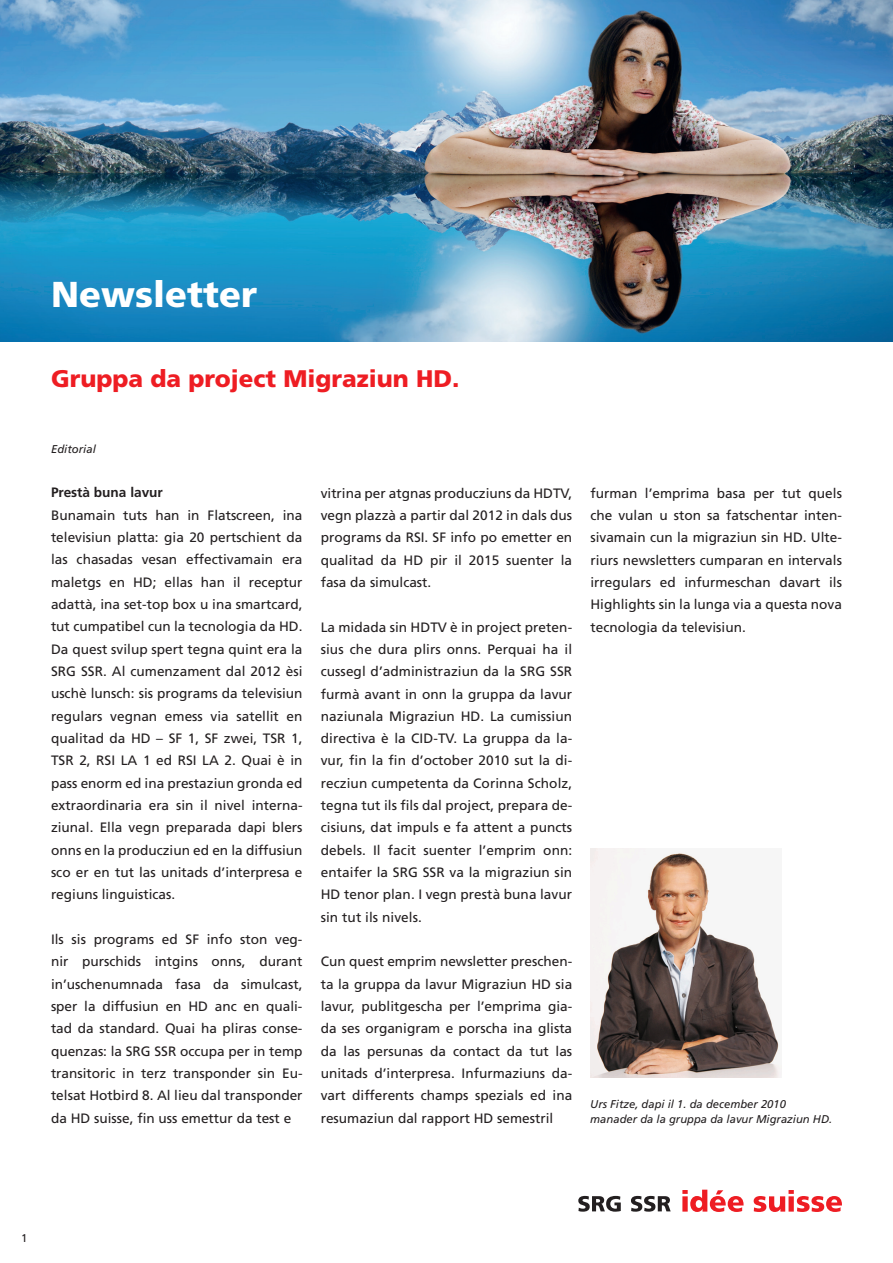
<style>
.page{position:relative;width:893px;height:1263px;background:#fff}
.page>*{position:absolute;margin:0;border:0;box-sizing:border-box;transform-origin:0 0}
.t1{font:900 36px "Frutiger LT Std";color:#fff}
.t2{font:900 24px "Frutiger LT Std";color:#ee1d23}
.t3{font:13.65px/22.4px "Frutiger LT Std";color:#231f20;text-align:justify}
.t4{font:700 13.65px "Frutiger LT Std";color:#231f20}
.t5{font:italic 11.4px "Frutiger LT Std";color:#231f20}
.t6{font:italic 11.25px/14.7px "Frutiger LT Std";color:#231f20}
.t7{font:11.25px "Frutiger LT Std";color:#231f20}
</style>
<div class="page">
<img style="left:0;top:0;width:893px;height:341px">
<svg style="left:578px;top:1196px;width:43px;height:16px"></svg>
<svg style="left:631px;top:1196px;width:40px;height:16px"></svg>
<svg style="left:682px;top:1190px;width:62px;height:22px"></svg>
<svg style="left:754px;top:1190px;width:88px;height:22px"></svg>
<img style="left:590px;top:848px;width:192px;height:230px">
<h1 class="t1" style="left:51px;top:272px;width:207px">Newsletter</h1>
<h2 class="t2" style="left:51px;top:364px;width:410px">Gruppa da project Migraziun HD.</h2>
<p class="t5" style="left:51px;top:442px;width:46px">Editorial</p>
<p class="t4" style="left:51px;top:485px;width:113px">Prestà buna lavur</p>
<p class="t3" style="left:51px;top:504px;width:253px">Bunamain tuts han in Flatscreen, ina televisiun platta: gia 20 pertschient da las chasadas vesan effectivamain era maletgs en HD; ellas han il receptur adattà, ina set-top box u ina smartcard, tut cumpatibel cun la tecnologia da HD.<br>Da quest svilup spert tegna quint era la SRG SSR. Al cumenzament dal 2012 èsi uschè lunsch: sis programs da televisiun regulars vegnan emess via satellit en qualitad da HD – SF 1, SF zwei, TSR 1, TSR 2, RSI LA 1 ed RSI LA 2. Quai è in pass enorm ed ina prestaziun gronda ed extraordinaria era sin il nivel interna&shy;ziunal. Ella vegn preparada dapi blers onns en la producziun ed en la diffusiun sco er en tut las unitads d’interpresa e regiuns linguisticas.</p>
<p class="t3" style="left:51px;top:928px;width:253px">Ils sis programs ed SF info ston veg&shy;nir purschids intgins onns, durant in’uschenumnada fasa da simulcast, sper la diffusiun en HD anc en quali&shy;tad da standard. Quai ha pliras conse&shy;quenzas: la SRG SSR occupa per in temp transitoric in terz transponder sin Eu&shy;telsat Hotbird 8. Al lieu dal transponder da HD suisse, fin uss emettur da test e</p>
<p class="t3" style="left:321px;top:482px;width:253px">vitrina per atgnas producziuns da HDTV, vegn plazzà a partir dal 2012 in dals dus programs da RSI. SF info po emetter en qualitad da HD pir il 2015 suenter la fasa da simulcast.</p>
<p class="t3" style="left:321px;top:616px;width:253px">La midada sin HDTV è in project preten&shy;sius che dura plirs onns. Perquai ha il cussegl d’administraziun da la SRG SSR furmà avant in onn la gruppa da lavur naziunala Migraziun HD. La cumissiun directiva è la CID-TV. La gruppa da la&shy;vur, fin la fin d’october 2010 sut la di&shy;recziun cumpetenta da Corinna Scholz, tegna tut ils fils dal project, prepara de&shy;cisiuns, dat impuls e fa attent a puncts debels. Il facit suenter l’emprim onn: entaifer la SRG SSR va la migraziun sin HD tenor plan. I vegn prestà buna lavur sin tut ils nivels.</p>
<p class="t3" style="left:321px;top:950px;width:253px">Cun quest emprim newsletter preschen&shy;ta la gruppa da lavur Migraziun HD sia lavur, publitgescha per l’emprima gia&shy;da ses organigram e porscha ina glista da las persunas da contact da tut las unitads d’interpresa. Infurmaziuns da&shy;vart differents champs spezials ed ina resumaziun dal rapport HD semestril</p>
<p class="t3" style="left:590px;top:482px;width:253px">furman l’emprima basa per tut quels che vulan u ston sa fatschentar inten&shy;sivamain cun la migraziun sin HD. Ulte&shy;riurs newsletters cumparan en intervals irregulars ed infurmeschan davart ils Highlights sin la lunga via a questa nova tecnologia da televisiun.</p>
<p class="t6" style="left:590px;top:1097px;width:243px">Urs Fitze, dapi il 1. da december 2010 manader da la gruppa da lavur Migraziun HD.</p>
<p class="t7" style="left:21px;top:1231px;width:8px">1</p>
</div>
